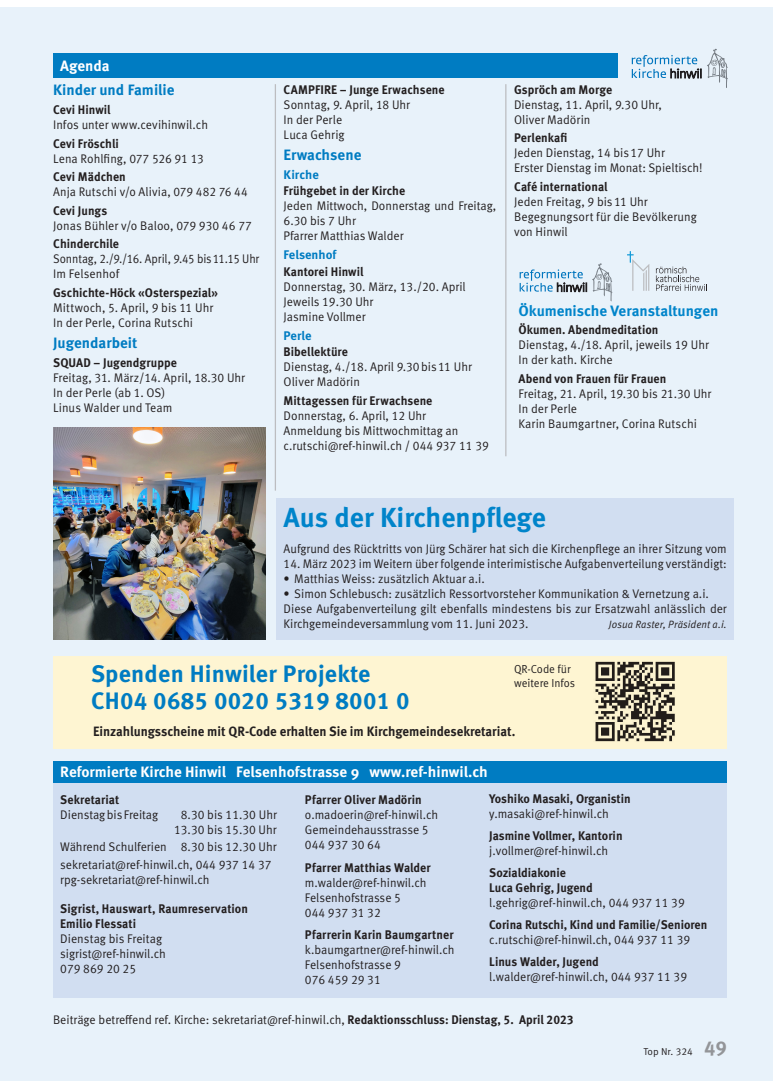
<style>
.page{position:relative;width:780px;height:1088px;background:#fff}
.page>*{position:absolute;margin:0;border:0;box-sizing:border-box;transform-origin:0 0}
.t1{font:700 27.5px "Meta OT";color:#0084ca}
.t2{font:700 23.75px/27.1px "Meta OT";letter-spacing:.01em;color:#007cc2}
.t3{font:700 15px "Meta OT";color:#fff}
.t4{font:700 15px "Meta OT";color:#007cc2}
.t5{font:700 15px "Meta OT";letter-spacing:-.005em;color:#0084ca}
.t6{font:700 13.5px "Meta OT";color:#231f20;scale:.95 1}
.t7{font:12.5px/15px "Meta OT";color:#231f20;scale:.95 1}
.t8{font:700 12.5px/15px "Meta OT";color:#231f20;scale:.95 1}
.t9{font:12.5px "Meta OT";color:#231f20;scale:.94 1}
.t10{font:12.5px/15px "Meta OT";color:#231f20;scale:.91 1}
.t11{font:700 12.5px "Meta OT";color:#007cc2}
.t12{font:11.62px/14px "Meta OT";color:#231f20;scale:.95 1}
.t13{font:italic 10.62px "Meta OT";letter-spacing:.01em;color:#231f20;scale:.95 1}
.t14{font:10px "Meta OT";color:#231f20}
.s1{font-weight:700}
.s2{font-weight:700;font-size:20px;color:#939598}
</style>
<div class="page">
<div style="left:0;top:7px;width:772px;height:1074px;background:#e8f2fa"></div>
<hr style="left:275px;top:84px;width:1px;height:407px;background:#bcbdc0">
<hr style="left:505px;top:84px;width:1px;height:372px;background:#bcbdc0">
<div style="left:276px;top:498px;width:457px;height:141px;background:#d1def1"></div>
<img style="left:53px;top:428px;width:213px;height:211px">
<svg style="left:631px;top:49px;width:97px;height:39px"></svg>
<div style="left:53px;top:656px;width:673px;height:92px;background:#fef5d2"></div>
<img style="left:595px;top:661px;width:80px;height:81px">
<div style="left:53px;top:779px;width:673px;height:219px;background:#d1def1"></div>
<div style="left:53px;top:53px;width:565px;height:25px;background:#007cc2"></div>
<div style="left:53px;top:761px;width:673px;height:21px;background:#007cc2"></div>
<svg style="left:656px;top:267px;width:51px;height:24px"></svg>
<svg style="left:627px;top:251px;width:22px;height:40px"></svg>
<svg style="left:519px;top:264px;width:93px;height:37px"></svg>
<p class="t3" style="left:60px;top:56px;width:51px">Agenda</p>
<p class="t4" style="left:53px;top:81px;width:123px">Kinder und Familie</p>
<p class="t8" style="left:53px;top:102px;width:62px">Cevi Hinwil</p>
<p class="t7" style="left:53px;top:117px;width:165px">Infos unter www.cevihinwil.ch</p>
<p class="t8" style="left:53px;top:136px;width:71px">Cevi Fröschli</p>
<p class="t7" style="left:53px;top:151px;width:160px">Lena Rohlfing, 077 526 91 13</p>
<p class="t8" style="left:53px;top:169px;width:78px">Cevi Mädchen</p>
<p class="t9" style="left:53px;top:184px;width:208px">Anja Rutschi v/o Alivia, 079 482 76 44</p>
<p class="t8" style="left:53px;top:203px;width:59px">Cevi Jungs</p>
<p class="t7" style="left:53px;top:218px;width:211px">Jonas Bühler v/o Baloo, 079 930 46 77</p>
<p class="t8" style="left:53px;top:236px;width:71px">Chinderchile</p>
<p class="t10" style="left:53px;top:252px;width:228px">Sonntag, 2./9./16. April, 9.45 bis11.15 Uhr<br>Im Felsenhof</p>
<p class="t8" style="left:53px;top:285px;width:175px">Gschichte-Höck «Osterspezial»</p>
<p class="t7" style="left:53px;top:300px;width:170px">Mittwoch, 5. April, 9 bis 11 Uhr<br>In der Perle, Corina Rutschi</p>
<p class="t4" style="left:53px;top:334px;width:86px">Jugendarbeit</p>
<p class="t8" style="left:53px;top:355px;width:132px">SQUAD – Jugendgruppe</p>
<p class="t7" style="left:53px;top:370px;width:203px">Freitag, 31. März/14. April, 18.30 Uhr<br>In der Perle (ab 1. OS)<br>Linus Walder und Team</p>
<p class="t8" style="left:283px;top:82px;width:171px">CAMPFIRE – Junge Erwachsene</p>
<p class="t7" style="left:283px;top:97px;width:135px">Sonntag, 9. April, 18 Uhr<br>In der Perle<br>Luca Gehrig</p>
<p class="t4" style="left:283px;top:145px;width:79px">Erwachsene</p>
<p class="t11" style="left:283px;top:166px;width:37px">Kirche</p>
<p class="t8" style="left:283px;top:184px;width:129px">Frühgebet in der Kirche</p>
<p class="t7" style="left:283px;top:199px;width:225px">Jeden Mittwoch, Donnerstag und Freitag,<br>6.30 bis 7 Uhr<br>Pfarrer Matthias Walder</p>
<p class="t11" style="left:283px;top:247px;width:54px">Felsenhof</p>
<p class="t8" style="left:283px;top:264px;width:86px">Kantorei Hinwil</p>
<p class="t7" style="left:283px;top:279px;width:193px">Donnerstag, 30. März, 13./20. April<br>Jeweils 19.30 Uhr<br>Jasmine Vollmer</p>
<p class="t11" style="left:283px;top:327px;width:29px">Perle</p>
<p class="t8" style="left:283px;top:345px;width:69px">Bibellektüre</p>
<p class="t7" style="left:283px;top:360px;width:200px">Dienstag, 4./18. April 9.30bis11 Uhr<br>Oliver Madörin</p>
<p class="t8" style="left:283px;top:393px;width:158px">Mittagessen für Erwachsene</p>
<p class="t7" style="left:283px;top:408px;width:217px">Donnerstag, 6. April, 12 Uhr<br>Anmeldung bis Mittwochmittag an c.rutschi@ref-hinwil.ch / 044 937 11 39</p>
<p class="t8" style="left:514px;top:82px;width:105px">Gspröch am Morge</p>
<p class="t7" style="left:514px;top:97px;width:157px">Dienstag, 11. April, 9.30 Uhr,<br>Oliver Madörin</p>
<p class="t8" style="left:514px;top:130px;width:58px">Perlenkafi</p>
<p class="t7" style="left:514px;top:145px;width:200px">Jeden Dienstag, 14 bis17 Uhr<br>Erster Dienstag im Monat: Spieltisch!</p>
<p class="t8" style="left:514px;top:179px;width:100px">Café international</p>
<p class="t7" style="left:514px;top:194px;width:194px">Jeden Freitag, 9 bis11 Uhr<br>Begegnungsort für die Bevölkerung von Hinwil</p>
<p class="t5" style="left:518px;top:301px;width:201px">Ökumenische Veranstaltungen</p>
<p class="t8" style="left:518px;top:323px;width:149px">Ökumen. Abendmeditation</p>
<p class="t7" style="left:518px;top:338px;width:202px">Dienstag, 4./18. April, jeweils 19 Uhr<br>In der kath. Kirche</p>
<p class="t8" style="left:518px;top:371px;width:157px">Abend von Frauen für Frauen</p>
<p class="t7" style="left:518px;top:386px;width:204px">Freitag, 21. April, 19.30 bis 21.30 Uhr<br>In der Perle<br>Karin Baumgartner, Corina Rutschi</p>
<h1 class="t1" style="left:283px;top:500px;width:264px">Aus der Kirchenpflege</h1>
<p class="t9" style="left:283px;top:541px;width:473px">Aufgrund des Rücktritts von Jürg Schärer hat sich die Kirchenpflege an ihrer Sitzung vom</p>
<p class="t9" style="left:283px;top:556px;width:473px">14. März 2023 im Weitern über folgende interimistische Aufgabenverteilung verständigt:</p>
<p class="t7" style="left:283px;top:571px;width:213px">• Matthias Weiss: zusätzlich Aktuar a.i.</p>
<p class="t7" style="left:283px;top:586px;width:468px">• Simon Schlebusch: zusätzlich Ressortvorsteher Kommunikation &amp; Vernetzung a.i.<br>Diese Aufgabenverteilung gilt ebenfalls mindestens bis zur Ersatzwahl anlässlich der<br>Kirchgemeindeversammlung vom 11. Juni 2023.</p>
<p class="t13" style="left:609px;top:618px;width:125px">Josua Raster, Präsident a.i.</p>
<h2 class="t2" style="left:91px;top:660px;width:320px">Spenden Hinwiler Projekte<br>CH04 0685 0020 5319 8001 0</h2>
<p class="t12" style="left:514px;top:662px;width:66px">QR-Code für weitere Infos</p>
<p class="t6" style="left:93px;top:723px;width:446px">Einzahlungsscheine mit QR-Code erhalten Sie im Kirchgemeindesekretariat.</p>
<p class="t3" style="left:60px;top:762px;width:429px">Reformierte Kirche Hinwil Felsenhofstrasse 9 www.ref-hinwil.ch</p>
<p class="t8" style="left:60px;top:792px;width:64px">Sekretariat</p>
<p class="t7" style="left:60px;top:807px;width:105px">DienstagbisFreitag</p>
<p class="t7" style="left:174px;top:807px;width:110px;text-align:center">8.30 bis 11.30 Uhr<br>13.30 bis 15.30 Uhr</p>
<p class="t7" style="left:60px;top:837px;width:229px;line-height:18.5px">Während Schulferien 8.30 bis 12.30 Uhr sekretariat@ref-hinwil.ch, 044 937 14 37</p>
<p class="t7" style="left:60px;top:872px;width:159px">rpg-sekretariat@ref-hinwil.ch</p>
<p class="t8" style="left:60px;top:901px;width:199px">Sigrist, Hauswart, Raumreservation<br>Emilio Flessati</p>
<p class="t7" style="left:60px;top:931px;width:113px">Dienstag bis Freitag sigrist@ref-hinwil.ch<br>079 869 20 25</p>
<p class="t8" style="left:489px;top:791px;width:150px">Yoshiko Masaki, Organistin</p>
<p class="t7" style="left:489px;top:806px;width:127px">y.masaki@ref-hinwil.ch</p>
<p class="t8" style="left:489px;top:828px;width:142px">Jasmine Vollmer, Kantorin</p>
<p class="t7" style="left:489px;top:843px;width:126px">j.vollmer@ref-hinwil.ch</p>
<p class="t8" style="left:489px;top:865px;width:110px">Sozialdiakonie<br>Luca Gehrig, Jugend</p>
<p class="t7" style="left:489px;top:895px;width:207px">l.gehrig@ref-hinwil.ch, 044 937 11 39</p>
<p class="t8" style="left:489px;top:917px;width:231px">Corina Rutschi, Kind und Familie/Senioren</p>
<p class="t7" style="left:489px;top:932px;width:213px">c.rutschi@ref-hinwil.ch, 044 937 11 39</p>
<p class="t8" style="left:489px;top:954px;width:117px">Linus Walder, Jugend</p>
<p class="t7" style="left:489px;top:969px;width:210px">l.walder@ref-hinwil.ch, 044 937 11 39</p>
<p class="t8" style="left:305px;top:793px;width:125px">Pfarrer Oliver Madörin</p>
<p class="t7" style="left:305px;top:808px;width:142px">o.madoerin@ref-hinwil.ch<br>Gemeindehausstrasse 5<br>044 937 30 64</p>
<p class="t8" style="left:305px;top:860px;width:134px">Pfarrer Matthias Walder</p>
<p class="t7" style="left:305px;top:875px;width:130px">m.walder@ref-hinwil.ch<br>Felsenhofstrasse 5<br>044 937 31 32</p>
<p class="t8" style="left:305px;top:927px;width:158px">Pfarrerin Karin Baumgartner</p>
<p class="t7" style="left:305px;top:942px;width:159px">k.baumgartner@ref-hinwil.ch<br>Felsenhofstrasse 9<br>076 459 29 31</p>
<p class="t7" style="left:53px;top:1012px;width:549px">Beiträge betreffend ref. Kirche: sekretariat@ref-hinwil.ch, <span class="s1">Redaktionsschluss: Dienstag, 5. April 2023</span></p>
<p class="t14" style="left:643px;top:1046px;width:85px">Top Nr. 324 <span class="s2">49</span></p>
</div>
